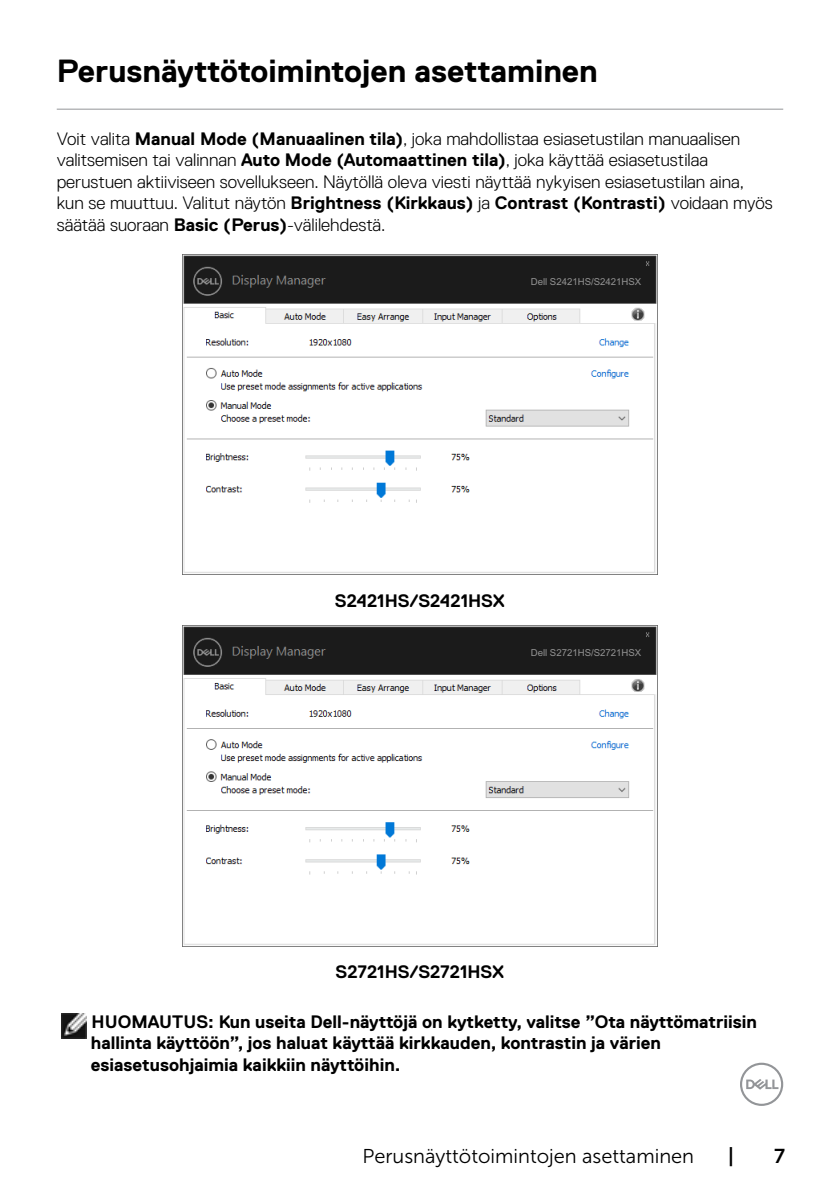
<style>
.page{position:relative;width:840px;height:1191px;background:#fff}
.page>*{position:absolute;margin:0;border:0;box-sizing:border-box;transform-origin:0 0}
.t1{font:700 32px "Dell Replica";color:#000}
.t2{font:20px "Museo Sans For Dell 300";color:#000}
.t3{font:20px "Museo Sans For Dell 700";color:#000}
.t4{font:300 18px/21.6px "Dell Replica";color:#000}
.t5{font:700 18px/21.6px "Dell Replica";color:#000}
.t6{font:9.6px "Arial";color:#939393}
.s1{font-weight:700}
</style>
<div class="page">
<svg style="left:740px;top:1062px;width:42px;height:44px"></svg>
<hr style="left:57px;top:109px;width:725px;height:1px;background:#939598">
<img style="left:182px;top:255px;width:475px;height:320px">
<div style="left:539px;top:275px;width:103px;height:12px;background:#1b1b1b"></div>
<img style="left:182px;top:626px;width:475px;height:320px">
<div style="left:539px;top:646px;width:103px;height:12px;background:#1b1b1b"></div>
<img style="left:61px;top:1013px;width:26px;height:25px">
<h1 class="t1" style="left:57px;top:53px;width:542px">Perusnäyttötoimintojen asettaminen</h1>
<p class="t4" style="left:57px;top:128px;width:717px">Voit valita <span class="s1">Manual Mode (Manuaalinen tila)</span>, joka mahdollistaa esiasetustilan manuaalisen valitsemisen tai valinnan <span class="s1">Auto Mode (Automaattinen tila)</span>, joka käyttää esiasetustilaa perustuen aktiiviseen sovellukseen. Näytöllä oleva viesti näyttää nykyisen esiasetustilan aina, kun se muuttuu. Valitut näytön <span class="s1">Brightness (Kirkkaus)</span> ja <span class="s1">Contrast (Kontrasti)</span> voidaan myös säätää suoraan <span class="s1">Basic (Perus)</span>-välilehdestä.</p>
<p class="t6" style="left:530px;top:276px;width:112px">Dell S2421HS/S2421HSX</p>
<p class="t5" style="left:335px;top:589px;width:171px">S2421HS/S2421HSX</p>
<p class="t6" style="left:530px;top:647px;width:112px">Dell S2721HS/S2721HSX</p>
<p class="t5" style="left:335px;top:960px;width:170px">S2721HS/S2721HSX</p>
<p class="t5" style="left:91px;top:1010px;width:667px">HUOMAUTUS: Kun useita Dell-näyttöjä on kytketty, valitse ”Ota näyttömatriisin hallinta käyttöön”, jos haluat käyttää kirkkauden, kontrastin ja värien esiasetusohjaimia kaikkiin näyttöihin.</p>
<p class="t2" style="left:362px;top:1145px;width:333px">Perusnäyttötoimintojen asettaminen</p>
<p class="t3" style="left:727px;top:1144px;width:7px">|</p>
<p class="t3" style="left:773px;top:1144px;width:12px">7</p>
</div>
